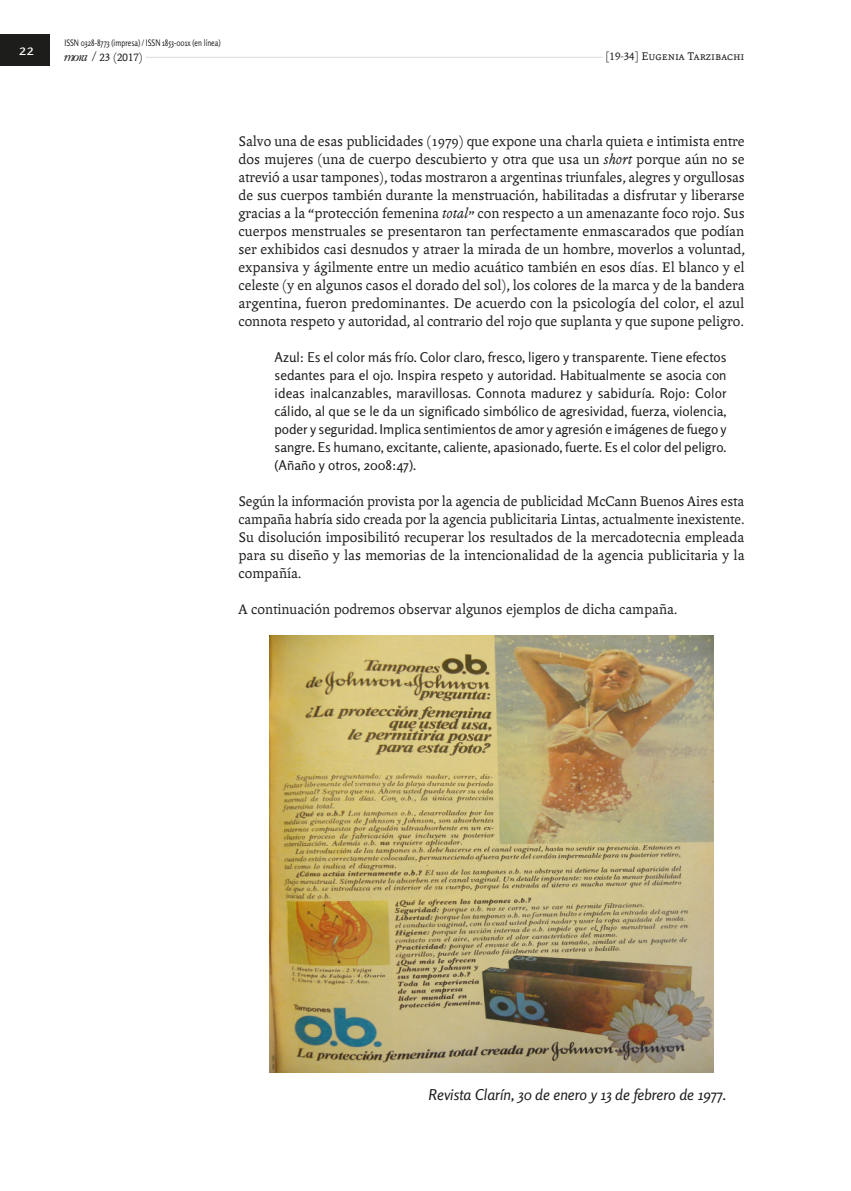
<style>
.page{position:relative;width:851px;height:1191px;background:#fff}
.page>*{position:absolute;margin:0;border:0;box-sizing:border-box;transform-origin:0 0}
.Art____Texto_princip{font:15px/18px "Andralis ND Os F";color:#1d1d1b;text-align:justify}
.Art____Fuente_cita{font:italic 15px "Rosario";color:#1d1d1b}
.t1{font:15px "Rosario";color:#fff}
.Art____Cita{font:13.5px/18px "Rosario";color:#1d1d1b;text-align:justify}
.t2{font:12px "Andralis NDSC";color:#1d1d1b}
.t3{font:9px "Rosario";color:#1d1d1b;scale:.8 1}
.s1{font-family:"Granjon LT Std";font-style:italic;font-size:15px}
.s2{font-style:italic}
</style>
<div class="page">
<hr style="left:109px;top:57px;width:634px;height:1px;background:#dadada">
<div style="left:0;top:35px;width:50px;height:31px;background:#1d1d1b"></div>
<div style="left:64px;top:50px;width:82px;height:14px;background:#fff"></div>
<div style="left:602px;top:49px;width:142px;height:15px;background:#fff"></div>
<img style="left:270px;top:635px;width:443px;height:437px">
<p class="t1" style="left:19px;top:41px;width:16px">22</p>
<p class="t3" style="left:64px;top:38px;width:196px">ISSN 0328-8773 (impresa) / ISSN 1853-001x (en línea)</p>
<p class="t2" style="left:64px;top:51px;width:80px"><span class="s1">mora /</span> 23 (2017)</p>
<p class="t2" style="left:605px;top:49px;width:140px">[19-34] Eugenia Tarzibachi</p>
<p class="Art____Texto_princip" style="left:238px;top:132px;width:507px">Salvo una de esas publicidades (1979) que expone una charla quieta e intimista entre dos mujeres (una de cuerpo descubierto y otra que usa un <span class="s2">short</span> porque aún no se atrevió a usar tampones), todas mostraron a argentinas triunfales, alegres y orgullosas de sus cuerpos también durante la menstruación, habilitadas a disfrutar y liberarse gracias a la “protección femenina <span class="s2">total</span>” con respecto a un amenazante foco rojo. Sus cuerpos menstruales se presentaron tan perfectamente enmascarados que podían ser exhibidos casi desnudos y atraer la mirada de un hombre, moverlos a voluntad, expansiva y ágilmente entre un medio acuático también en esos días. El blanco y el celeste (y en algunos casos el dorado del sol), los colores de la marca y de la bandera argentina, fueron predominantes. De acuerdo con la psicología del color, el azul connota respeto y autoridad, al contrario del rojo que suplanta y que supone peligro.</p>
<p class="Art____Cita" style="left:274px;top:348px;width:453px">Azul: Es el color más frío. Color claro, fresco, ligero y transparente. Tiene efectos sedantes para el ojo. Inspira respeto y autoridad. Habitualmente se asocia con ideas inalcanzables, maravillosas. Connota madurez y sabiduría. Rojo: Color cálido, al que se le da un significado simbólico de agresividad, fuerza, violencia, poder y seguridad. Implica sentimientos de amor y agresión e imágenes de fuego y sangre. Es humano, excitante, caliente, apasionado, fuerte. Es el color del peligro. (Añaño y otros, 2008:47).</p>
<p class="Art____Texto_princip" style="left:238px;top:492px;width:507px">Según la información provista por la agencia de publicidad McCann Buenos Aires esta campaña habría sido creada por la agencia publicitaria Lintas, actualmente inexistente.<br>Su disolución imposibilitó recuperar los resultados de la mercadotecnia empleada para su diseño y las memorias de la intencionalidad de la agencia publicitaria y la compañía.</p>
<p class="Art____Texto_princip" style="left:238px;top:600px;width:440px">A continuación podremos observar algunos ejemplos de dicha campaña.</p>
<p class="Art____Fuente_cita" style="left:428px;top:1085px;width:299px">Revista Clarín, 30 de enero y 13 de febrero de 1977.</p>
</div>
